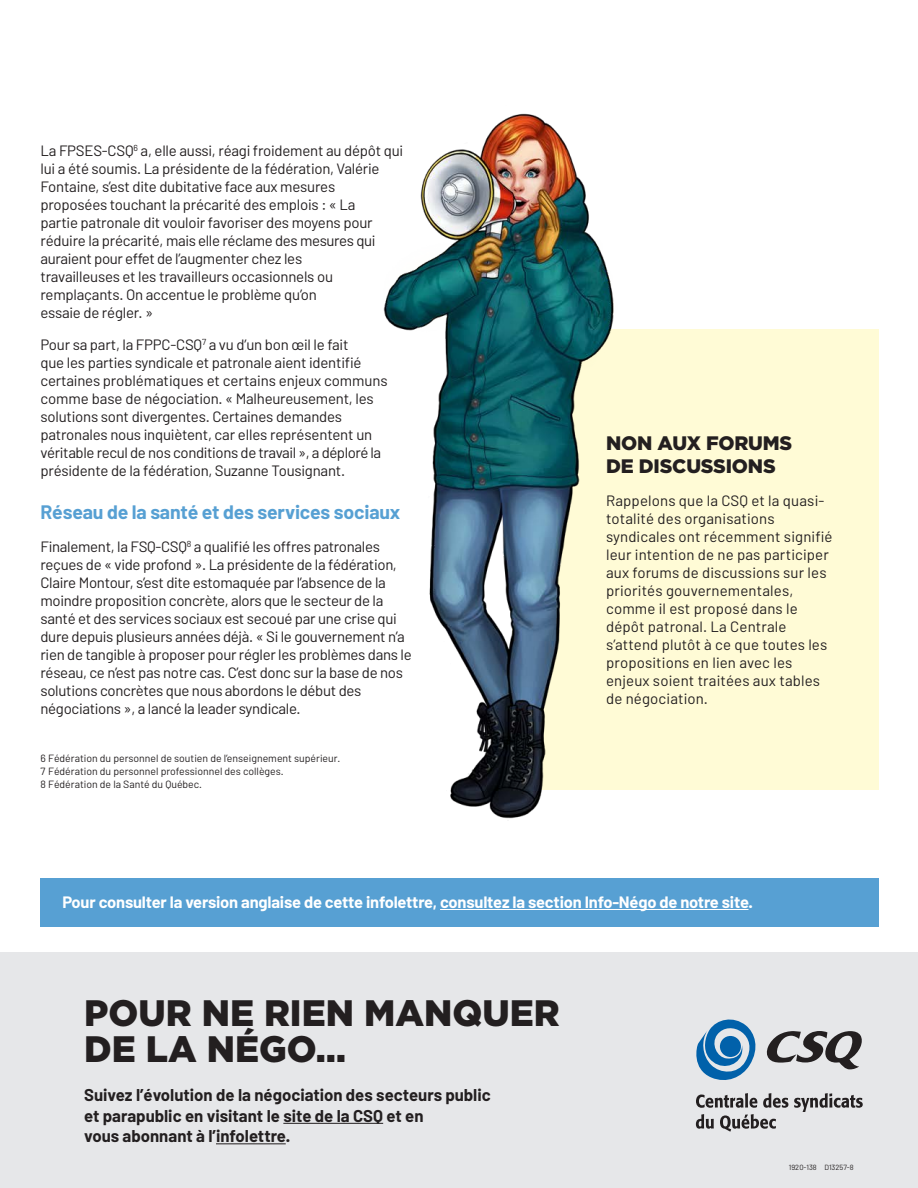
<style>
.page{position:relative;width:918px;height:1188px;background:#fff}
.page>*{position:absolute;margin:0;border:0;box-sizing:border-box;transform-origin:0 0}
.t1{font:900 36.75px/35.5px "Gotham";color:#231f20}
.t2{font:700 19.5px "Barlow";letter-spacing:-.01em;color:#57a0d3}
.t3{font:900 19.5px/23.4px "Gotham";letter-spacing:-.01em;color:#231f20}
.t4{font:700 17.1px/20.5px "Barlow";color:#231f20}
.t5{font:700 16.5px "Barlow";letter-spacing:-.01em;color:#fff}
.t6{font:15px/18px "Barlow";letter-spacing:-.015em;color:#231f20}
.t7{font:15px/18px "Barlow";letter-spacing:.01em;color:#231f20}
.t8{font:10.5px/12.8px "Barlow";color:#231f20}
.t9{font:7.5px "Barlow";color:#231f20}
</style>
<div class="page">
<div style="left:0;top:953px;width:918px;height:235px;background:#e6e7e9"></div>
<div style="left:40px;top:878px;width:839px;height:49px;background:#57a0d3"></div>
<hr style="left:283px;top:1123px;width:100px;height:1px;background:#231f20">
<hr style="left:216px;top:1143px;width:70px;height:1px;background:#231f20">
<svg style="left:696px;top:1093px;width:61px;height:15px"></svg>
<svg style="left:763px;top:1093px;width:25px;height:15px"></svg>
<svg style="left:794px;top:1093px;width:69px;height:19px"></svg>
<svg style="left:696px;top:1114px;width:18px;height:15px"></svg>
<svg style="left:720px;top:1114px;width:56px;height:18px"></svg>
<svg style="left:696px;top:1020px;width:166px;height:60px"></svg>
<div style="left:720px;top:1036px;width:21px;height:21px;background:#0161aa;border-radius:50%"></div>
<hr style="left:440px;top:909px;width:309px;height:1px;background:#fff">
<div style="left:513px;top:329px;width:366px;height:460px;background:#fffbd6"></div>
<img style="left:383px;top:113px;width:275px;height:706px">
<p class="t6" style="left:40px;top:142px;width:364px">La FPSES-CSQ<sup>6</sup> a, elle aussi, réagi froidement au dépôt qui lui a été soumis. La présidente de la fédération, Valérie Fontaine, s’est dite dubitative face aux mesures proposées touchant la précarité des emplois : « La<br>partie patronale dit vouloir favoriser des moyens pour réduire la précarité, mais elle réclame des mesures qui auraient pour effet de l’augmenter chez les<br>travailleuses et les travailleurs occasionnels ou remplaçants. On accentue le problème qu’on<br>essaie de régler. »</p>
<p class="t6" style="left:40px;top:335px;width:349px">Pour sa part, la FPPC-CSQ<sup>7</sup> a vu d’un bon œil le fait<br>que les parties syndicale et patronale aient identifié certaines problématiques et certains enjeux communs comme base de négociation. « Malheureusement, les solutions sont divergentes. Certaines demandes patronales nous inquiètent, car elles représentent un véritable recul de nos conditions de travail », a déploré la présidente de la fédération, Suzanne Tousignant.</p>
<h2 class="t2" style="left:40px;top:499px;width:361px">Réseau de la santé et des services sociaux</h2>
<p class="t6" style="left:40px;top:537px;width:373px">Finalement, la FSQ-CSQ<sup>8</sup> a qualifié les offres patronales reçues de « vide profond ». La présidente de la fédération, Claire Montour, s’est dite estomaquée par l’absence de la moindre proposition concrète, alors que le secteur de la santé et des services sociaux est secoué par une crise qui dure depuis plusieurs années déjà. « Si le gouvernement n’a rien de tangible à proposer pour régler les problèmes dans le réseau, ce n’est pas notre cas. C’est donc sur la base de nos solutions concrètes que nous abordons le début des négociations », a lancé la leader syndicale.</p>
<p class="t8" style="left:40px;top:752px;width:301px">6 Fédération du personnel de soutien de l’enseignement supérieur.<br>7 Fédération du personnel professionnel des collèges.<br>8 Fédération de la Santé du Québec.</p>
<h2 class="t3" style="left:606px;top:431px;width:188px">NON AUX FORUMS<br>DE DISCUSSIONS</h2>
<p class="t7" style="left:606px;top:491px;width:228px">Rappelons que la CSQ et la quasi&shy;totalité des organisations syndicales ont récemment signifié leur intention de ne pas participer aux forums de discussions sur les priorités gouvernementales, comme il est proposé dans le dépôt patronal. La Centrale s’attend plutôt à ce que toutes les propositions en lien avec les enjeux soient traitées aux tables de négociation.</p>
<p class="t5" style="left:62px;top:892px;width:692px">Pour consulter la version anglaise de cette infolettre, consultez la section Info-Négo de notre site.</p>
<h1 class="t1" style="left:84px;top:994px;width:477px">POUR NE RIEN MANQUER<br>DE LA NÉGO…</h1>
<p class="t4" style="left:84px;top:1085px;width:408px">Suivez l’évolution de la négociation des secteurs public et parapublic en visitant le site de la CSQ et en<br>vous abonnant à l’infolettre.</p>
<p class="t9" style="left:789px;top:1162px;width:66px">1920-138 D13257-8</p>
</div>
